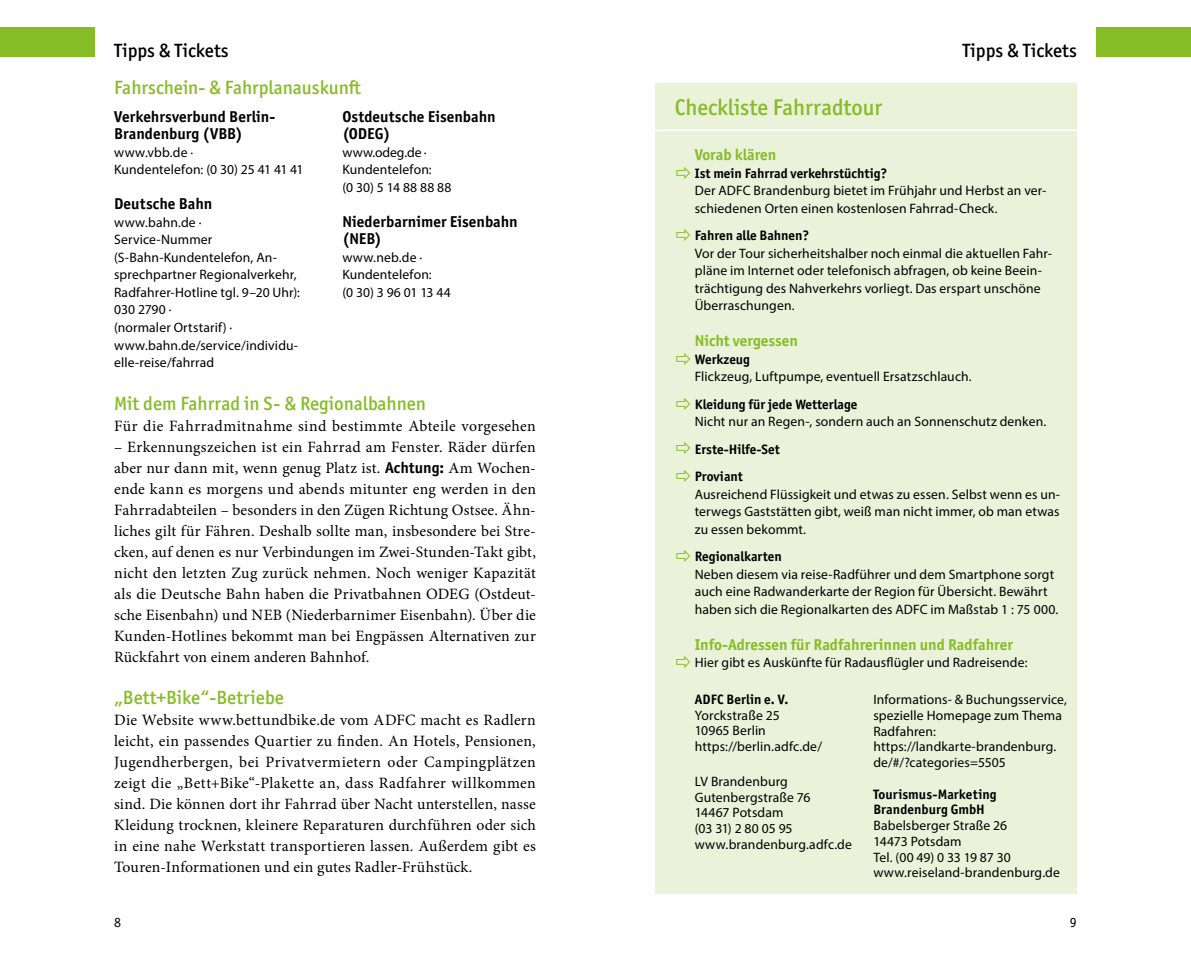
<style>
.page{position:relative;width:1191px;height:968px;background:#fff}
.page>*{position:absolute;margin:0;border:0;box-sizing:border-box;transform-origin:0 0}
.t1{font:500 22.75px "Officina Sans ITC Pro";color:#86bc25}
.t2{font:500 19.25px "Officina Sans ITC Pro";color:#86bc25}
.t3{font:500 19.25px "Officina Sans ITC Pro";color:#000}
.t4{font:15.75px/21px "Minion Pro";letter-spacing:.015em;color:#000;text-align:justify}
.t5{font:700 15.75px/17.5px "Officina Sans ITC Pro";letter-spacing:.005em;color:#000}
.t6{font:700 15.75px "Officina Sans ITC Pro";color:#86bc25}
.t7{font:14px "Officina Sans ITC Pro";color:#000}
.t8{font:13.65px/17.5px "Myriad Pro";letter-spacing:.01em;color:#000}
.t9{font:700 13.65px/27.5px "Officina Sans ITC Pro";color:#000}
.s1{font-family:"Officina Sans ITC Pro";font-weight:700}
</style>
<div class="page">
<div style="left:655px;top:83px;width:421px;height:810px;background:#eaf2da"></div>
<hr style="left:655px;top:129px;width:421px;height:2px;background:#fff">
<div style="left:0;top:27px;width:94px;height:30px;background:#86bc25"></div>
<div style="left:1096px;top:27px;width:95px;height:30px;background:#86bc25"></div>
<h2 class="t3" style="left:114px;top:39px;width:116px">Tipps &amp; Tickets</h2>
<h2 class="t3" style="left:962px;top:39px;width:116px">Tipps &amp; Tickets</h2>
<h2 class="t2" style="left:114px;top:76px;width:248px">Fahrschein- &amp; Fahrplanauskunft</h2>
<p class="t5" style="left:114px;top:107px;width:163px">Verkehrsverbund Berlin-<br>Brandenburg (VBB)</p>
<p class="t8" style="left:114px;top:143px;width:191px">www.vbb.de ·<br>Kundentelefon: (0 30) 25 41 41 41</p>
<p class="t5" style="left:114px;top:195px;width:100px">Deutsche Bahn</p>
<p class="t8" style="left:114px;top:213px;width:187px">www.bahn.de ·<br>Service-Nummer (S-Bahn-Kundentelefon, An&shy;sprechpartner Regionalverkehr,<br>Radfahrer-Hotline tgl. 9–20 Uhr):<br>030 2790 ·<br>(normaler Ortstarif) · www.bahn.de/service/individu&shy;elle-reise/fahrrad</p>
<p class="t5" style="left:342px;top:108px;width:155px">Ostdeutsche Eisenbahn (ODEG)</p>
<p class="t8" style="left:342px;top:143px;width:111px">www.odeg.de ·<br>Kundentelefon:<br>(0 30) 5 14 88 88 88</p>
<p class="t5" style="left:342px;top:213px;width:177px">Niederbarnimer Eisenbahn (NEB)</p>
<p class="t8" style="left:342px;top:248px;width:110px">www.neb.de ·<br>Kundentelefon:<br>(0 30) 3 96 01 13 44</p>
<h2 class="t2" style="left:114px;top:391px;width:313px">Mit dem Fahrrad in S- &amp; Regionalbahnen</h2>
<p class="t4" style="left:114px;top:415px;width:423px">Für die Fahrradmitnahme sind bestimmte Abteile vorgesehen</p>
<p class="t4" style="left:114px;top:436px;width:423px">– Erkennungszeichen ist ein Fahrrad am Fenster. Räder dürfen aber nur dann mit, wenn genug Platz ist. <span class="s1">Achtung:</span> Am Wochen&shy;ende kann es morgens und abends mitunter eng werden in den Fahrradabteilen – besonders in den Zügen Richtung Ostsee. Ähn&shy;liches gilt für Fähren. Deshalb sollte man, insbesondere bei Stre&shy;cken, auf denen es nur Verbindungen im Zwei-Stunden-Takt gibt, nicht den letzten Zug zurück nehmen. Noch weniger Kapazität als die Deutsche Bahn haben die Privatbahnen ODEG (Ostdeut&shy;sche Eisenbahn) und NEB (Niederbarnimer Eisenbahn). Über die Kunden-Hotlines bekommt man bei Engpässen Alternativen zur Rückfahrt von einem anderen Bahnhof.</p>
<h2 class="t2" style="left:114px;top:685px;width:171px">„Bett+Bike“-Betriebe</h2>
<p class="t4" style="left:114px;top:709px;width:423px">Die Website www.bettundbike.de vom ADFC macht es Radlern leicht, ein passendes Quartier zu finden. An Hotels, Pensionen, Jugendherbergen, bei Privatvermietern oder Campingplätzen zeigt die „Bett+Bike“-Plakette an, dass Radfahrer willkommen sind. Die können dort ihr Fahrrad über Nacht unterstellen, nasse Kleidung trocknen, kleinere Reparaturen durchführen oder sich in eine nahe Werkstatt transportieren lassen. Außerdem gibt es Touren-Informationen und ein gutes Radler-Frühstück.</p>
<h1 class="t1" style="left:675px;top:93px;width:209px">Checkliste Fahrradtour</h1>
<p class="t6" style="left:694px;top:145px;width:83px">Vorab klären</p>
<p class="t9" style="left:695px;top:159px;width:194px">Ist mein Fahrrad verkehrstüchtig?</p>
<p class="t8" style="left:694px;top:182px;width:353px">Der ADFC Brandenburg bietet im Frühjahr und Herbst an ver&shy;schiedenen Orten einen kostenlosen Fahrrad-Check.</p>
<p class="t9" style="left:695px;top:222px;width:116px">Fahren alle Bahnen?</p>
<p class="t8" style="left:694px;top:244px;width:359px">Vor der Tour sicherheitshalber noch einmal die aktuellen Fahr&shy;pläne im Internet oder telefonisch abfragen, ob keine Beein&shy;trächtigung des Nahverkehrs vorliegt. Das erspart unschöne Überraschungen.</p>
<p class="t6" style="left:694px;top:331px;width:105px">Nicht vergessen</p>
<p class="t9" style="left:695px;top:345px;width:57px">Werkzeug</p>
<p class="t8" style="left:694px;top:368px;width:278px">Flickzeug, Luftpumpe, eventuell Ersatzschlauch.</p>
<p class="t9" style="left:695px;top:390px;width:164px">Kleidung für jede Wetterlage</p>
<p class="t8" style="left:694px;top:412px;width:353px">Nicht nur an Regen-, sondern auch an Sonnenschutz denken.</p>
<p class="t9" style="left:695px;top:435px;width:86px">Erste-Hilfe-Set<br>Proviant</p>
<p class="t8" style="left:694px;top:485px;width:367px;text-align:justify">Ausreichend Flüssigkeit und etwas zu essen. Selbst wenn es un&shy;terwegs Gaststätten gibt, weiß man nicht immer, ob man etwas zu essen bekommt.</p>
<p class="t9" style="left:695px;top:542px;width:88px">Regionalkarten</p>
<p class="t8" style="left:694px;top:565px;width:365px">Neben diesem via reise-Radführer und dem Smartphone sorgt auch eine Radwanderkarte der Region für Übersicht. Bewährt haben sich die Regionalkarten des ADFC im Maßstab 1 : 75 000.</p>
<p class="t6" style="left:694px;top:634px;width:320px">Info-Adressen für Radfahrerinnen und Radfahrer</p>
<p class="t8" style="left:695px;top:653px;width:334px">Hier gibt es Auskünfte für Radausflügler und Radreisende:</p>
<p class="t9" style="left:694px;top:685px;width:95px">ADFC Berlin e. V.</p>
<p class="t8" style="left:694px;top:707px;width:129px;line-height:15.8px">Yorckstraße 25<br>10965 Berlin https://berlin.adfc.de/</p>
<p class="t8" style="left:694px;top:773px;width:159px;line-height:15.8px">LV Brandenburg<br>Gutenbergstraße 76<br>14467 Potsdam<br>(03 31) 2 80 05 95 www.brandenburg.adfc.de</p>
<p class="t8" style="left:873px;top:691px;width:195px;line-height:15.8px">Informations- &amp; Buchungsservice, spezielle Homepage zum Thema<br>Radfahren: https://landkarte-brandenburg. de/#/?categories=5505</p>
<p class="t9" style="left:873px;top:785px;width:125px;line-height:15.8px">Tourismus-Marketing<br>Brandenburg GmbH</p>
<p class="t8" style="left:873px;top:817px;width:188px;line-height:15.8px">Babelsberger Straße 26<br>14473 Potsdam<br>Tel. (00 49) 0 33 19 87 30 www.reiseland-brandenburg.de</p>
<p class="t7" style="left:114px;top:914px;width:8px">8</p>
<p class="t7" style="left:1069px;top:914px;width:8px">9</p>
</div>
